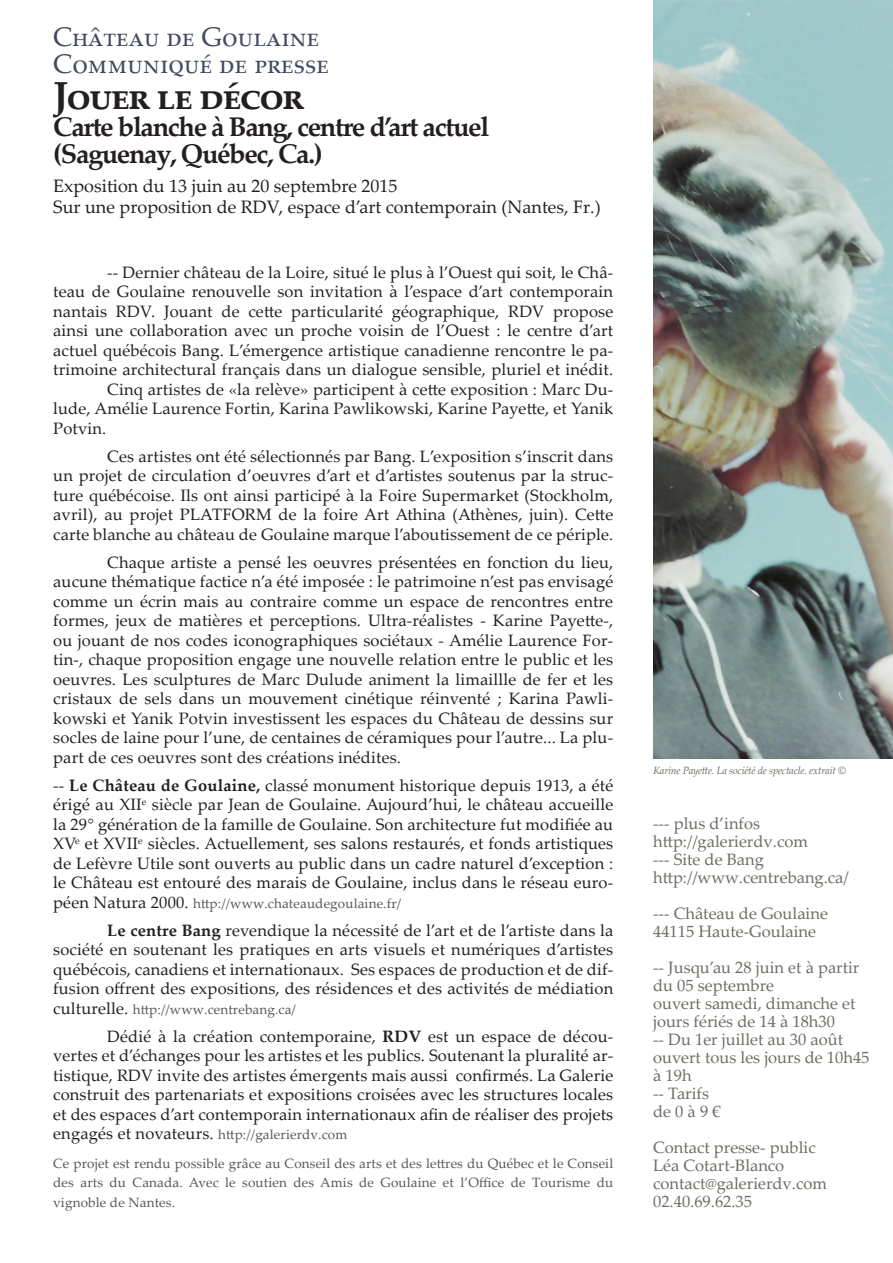
<style>
.page{position:relative;width:893px;height:1263px;background:#fff}
.page>*{position:absolute;margin:0;border:0;box-sizing:border-box;transform-origin:0 0}
.t1{font:700 39px "Palatino Linotype";letter-spacing:-.05em;color:#231f20}
.t2{font:700 27px/27px "Palatino Linotype";letter-spacing:-.05em;color:#231f20}
.t3{font:27px/27px "Palatino Linotype";color:#434961}
.t4{font:18px/21px "Palatino Linotype";color:#231f20}
.t5{font:16.5px/19.5px "Palatino Linotype";letter-spacing:.01em;color:#231f20;text-align:justify}
.t6{font:16.5px/18px "Palatino Linotype";color:#6f6c65}
.t7{font:13.5px/19.5px "Palatino Linotype";letter-spacing:.01em;color:#57585a;text-align:justify}
.t8{font:italic 10.5px "Palatino Linotype";letter-spacing:-.02em;color:#6f6c65}
.s1{font-weight:700}
.s2{font-size:16.5px;color:#231f20}
</style>
<div class="page">
<img style="left:653px;top:0;width:240px;height:759px">
<p class="t3" style="left:53px;top:22px;width:278px">Château de Goulaine<br>Communiqué de presse</p>
<p class="t1" style="left:53px;top:68px;width:253px">Jouer le décor</p>
<p class="t2" style="left:53px;top:112px;width:438px">Carte blanche à Bang, centre d’art actuel (Saguenay, Québec, Ca.)</p>
<p class="t4" style="left:53px;top:175px;width:549px">Exposition du 13 juin au 20 septembre 2015<br>Sur une proposition de RDV, espace d’art contemporain (Nantes, Fr.)</p>
<p class="t5" style="left:107px;top:262px;width:507px">-- Dernier château de la Loire, situé le plus à l’Ouest qui soit, le Châ-</p>
<p class="t5" style="left:53px;top:281px;width:561px">teau de Goulaine renouvelle son invitation à l’espace d’art contemporain</p>
<p class="t5" style="left:53px;top:301px;width:561px">nantais RDV. Jouant de cette particularité géographique, RDV propose</p>
<p class="t5" style="left:53px;top:320px;width:562px">ainsi une collaboration avec un proche voisin de l’Ouest : le centre d’art</p>
<p class="t5" style="left:53px;top:340px;width:561px">actuel québécois Bang. L’émergence artistique canadienne rencontre le pa-</p>
<p class="t5" style="left:53px;top:359px;width:561px">trimoine architectural français dans un dialogue sensible, pluriel et inédit.</p>
<p class="t5" style="left:107px;top:379px;width:507px">Cinq artistes de «la relève» participent à cette exposition : Marc Du-</p>
<p class="t5" style="left:53px;top:398px;width:561px">lude, Amélie Laurence Fortin, Karina Pawlikowski, Karine Payette, et Yanik</p>
<p class="t5" style="left:53px;top:418px;width:55px">Potvin.</p>
<p class="t5" style="left:53px;top:446px;width:562px;text-indent:54px">Ces artistes ont été sélectionnés par Bang. L’exposition s’inscrit dans un projet de circulation d’oeuvres d’art et d’artistes soutenus par la struc&shy;ture québécoise. Ils ont ainsi participé à la Foire Supermarket (Stockholm, avril), au projet PLATFORM de la foire Art Athina (Athènes, juin). Cette carte blanche au château de Goulaine marque l’aboutissement de ce périple.</p>
<p class="t5" style="left:53px;top:552px;width:562px;text-indent:54px">Chaque artiste a pensé les oeuvres présentées en fonction du lieu, aucune thématique factice n’a été imposée : le patrimoine n’est pas envisagé comme un écrin mais au contraire comme un espace de rencontres entre formes, jeux de matières et perceptions. Ultra-réalistes - Karine Payette-, ou jouant de nos codes iconographiques sociétaux - Amélie Laurence For&shy;tin-, chaque proposition engage une nouvelle relation entre le public et les oeuvres. Les sculptures de Marc Dulude animent la limaillle de fer et les cristaux de sels dans un mouvement cinétique réinventé ; Karina Pawli&shy;kowski et Yanik Potvin investissent les espaces du Château de dessins sur socles de laine pour l’une, de centaines de céramiques pour l’autre... La plu&shy;part de ces oeuvres sont des créations inédites.</p>
<p class="t5" style="left:53px;top:775px;width:562px">-- <span class="s1">Le Château de Goulaine,</span> classé monument historique depuis 1913, a été érigé au XII<sup>e</sup> siècle par Jean de Goulaine. Aujourd’hui, le château accueille la 29° génération de la famille de Goulaine. Son architecture fut modifiée au XV<sup>e</sup> et XVII<sup>e</sup> siècles. Actuellement, ses salons restaurés, et fonds artistiques de Lefèvre Utile sont ouverts au public dans un cadre naturel d’exception : le Château est entouré des marais de Goulaine, inclus dans le réseau euro-</p>
<p class="t7" style="left:53px;top:893px;width:349px"><span class="s2">péen Natura 2000.</span> http://www.chateaudegoulaine.fr/</p>
<p class="t5" style="left:53px;top:920px;width:562px;text-indent:54px"><span class="s1">Le centre Bang</span> revendique la nécessité de l’art et de l’artiste dans la société en soutenant les pratiques en arts visuels et numériques d’artistes québécois, canadiens et internationaux. Ses espaces de production et de dif&shy;fusion offrent des expositions, des résidences et des activités de médiation</p>
<p class="t7" style="left:53px;top:999px;width:244px"><span class="s2">culturelle.</span> http://www.centrebang.ca/</p>
<p class="t5" style="left:53px;top:1026px;width:562px;text-indent:54px">Dédié à la création contemporaine, <span class="s1">RDV</span> est un espace de décou&shy;vertes et d’échanges pour les artistes et les publics. Soutenant la pluralité ar&shy;tistique, RDV invite des artistes émergents mais aussi confirmés. La Galerie construit des partenariats et expositions croisées avec les structures locales et des espaces d’art contemporain internationaux afin de réaliser des projets</p>
<p class="t7" style="left:53px;top:1124px;width:296px"><span class="s2">engagés et novateurs.</span> http://galerierdv.com</p>
<p class="t7" style="left:53px;top:1152px;width:562px">Ce projet est rendu possible grâce au Conseil des arts et des lettres du Québec et le Conseil des arts du Canada. Avec le soutien des Amis de Goulaine et l’Office de Tourisme du vignoble de Nantes.</p>
<p class="t8" style="left:653px;top:763px;width:194px">Karine Payette. La société de spectacle. extrait ©</p>
<p class="t6" style="left:653px;top:814px;width:108px">--- plus d’infos</p>
<p class="t6" style="left:653px;top:832px;width:156px">http://galerierdv.com</p>
<p class="t6" style="left:653px;top:850px;width:197px">--- Site de Bang http://www.centrebang.ca/</p>
<p class="t6" style="left:653px;top:904px;width:176px">--- Château de Goulaine</p>
<p class="t6" style="left:653px;top:922px;width:164px">44115 Haute-Goulaine</p>
<p class="t6" style="left:653px;top:958px;width:208px">-- Jusqu’au 28 juin et à partir du 05 septembre</p>
<p class="t6" style="left:653px;top:994px;width:204px">ouvert samedi, dimanche et jours fériés de 14 à 18h30</p>
<p class="t6" style="left:653px;top:1030px;width:218px">-- Du 1er juillet au 30 août ouvert tous les jours de 10h45 à 19h</p>
<p class="t6" style="left:653px;top:1084px;width:69px">-- Tarifs de 0 à 9 €</p>
<p class="t6" style="left:653px;top:1138px;width:164px">Contact presse- public</p>
<p class="t6" style="left:653px;top:1156px;width:133px">Léa Cotart-Blanco</p>
<p class="t6" style="left:653px;top:1174px;width:175px">contact@galerierdv.com</p>
<p class="t6" style="left:653px;top:1192px;width:100px">02.40.69.62.35</p>
</div>
